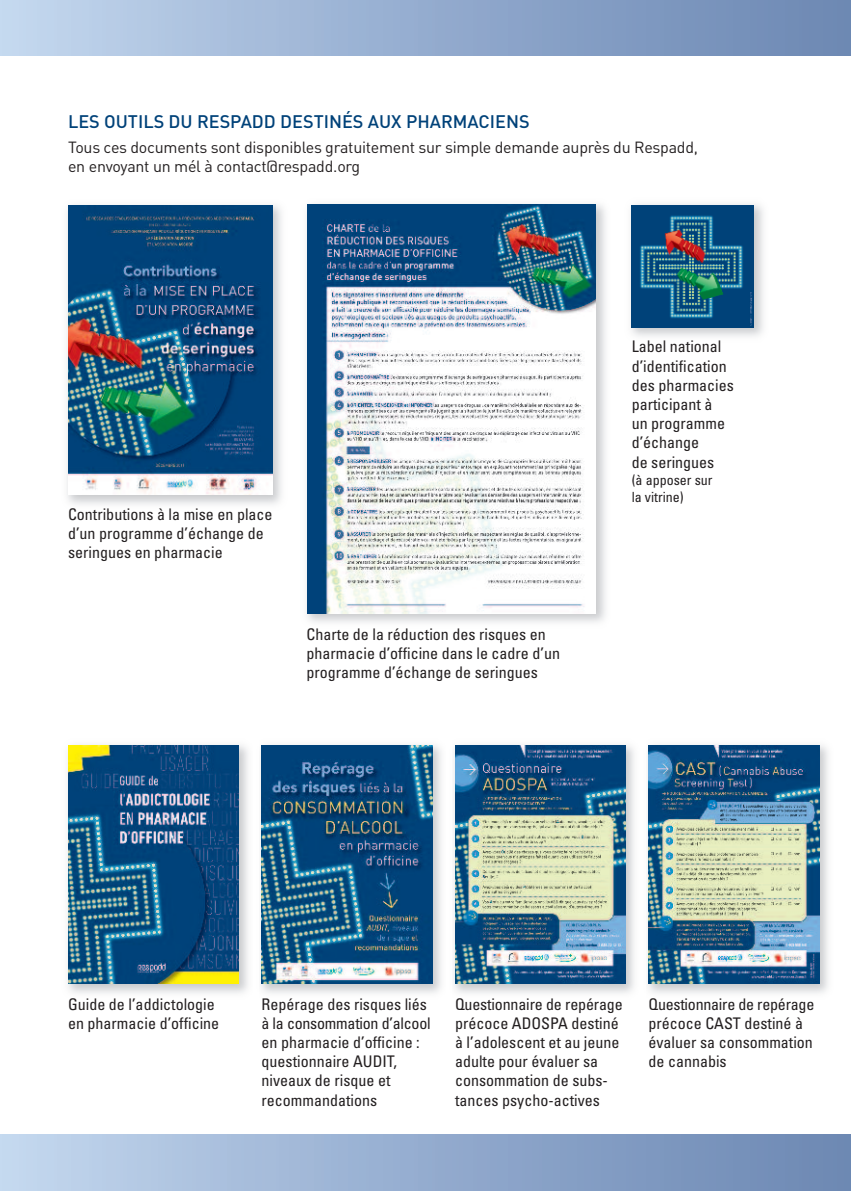
<style>
.page{position:relative;width:851px;height:1191px;background:#fff}
.page>*{position:absolute;margin:0;border:0;box-sizing:border-box;transform-origin:0 0}
.t1{font:500 18px "DIN";color:#004279}
.t2{font:condensed 16px/19.2px "Univers LT Std";color:#231f20}
.t3{font:16px/19.2px "DIN";letter-spacing:-.015em;color:#231f20}
.t4{font:condensed 14px/16.8px "Univers LT Std";color:#231f20}
</style>
<div class="page">
<div style="left:0;top:0;width:850px;height:1191px;background:linear-gradient(to right,#c3d7ee,#6c88b3)"></div>
<div style="left:0;top:57px;width:850px;height:1077px;background:#fff"></div>
<img style="left:67px;top:205px;width:215px;height:300px">
<img style="left:68px;top:205px;width:204px;height:289px">
<img style="left:67px;top:744px;width:374px;height:250px">
<img style="left:261px;top:745px;width:171px;height:238px">
<img style="left:454px;top:744px;width:374px;height:250px">
<img style="left:455px;top:745px;width:170px;height:238px">
<img style="left:648px;top:745px;width:171px;height:238px">
<img style="left:306px;top:204px;width:300px;height:419px">
<img style="left:307px;top:205px;width:289px;height:408px">
<img style="left:68px;top:745px;width:171px;height:238px">
<img style="left:630px;top:203px;width:133px;height:134px">
<img style="left:631px;top:205px;width:122px;height:122px">
<p class="t1" style="left:68px;top:111px;width:463px">LES OUTILS DU RESPADD DESTINÉS AUX PHARMACIENS</p>
<p class="t3" style="left:68px;top:138px;width:631px">Tous ces documents sont disponibles gratuitement sur simple demande auprès du Respadd, en envoyant un mél à contact@respadd.org</p>
<p class="t2" style="left:68px;top:506px;width:206px">Contributions à la mise en place d’un programme d’échange de seringues en pharmacie</p>
<p class="t2" style="left:306px;top:626px;width:255px">Charte de la réduction des risques en pharmacie d’officine dans le cadre d’un programme d’échange de seringues</p>
<p class="t2" style="left:631px;top:338px;width:104px">Label national d’identification des pharmacies participant à<br>un programme d’échange<br>de seringues</p>
<p class="t4" style="left:631px;top:473px;width:82px">(à apposer sur la vitrine)</p>
<p class="t2" style="left:68px;top:995px;width:153px">Guide de l’addictologie en pharmacie d’officine</p>
<p class="t2" style="left:261px;top:995px;width:171px">Repérage des risques liés à la consommation d’alcool en pharmacie d’officine : questionnaire AUDIT, niveaux de risque et recommandations</p>
<p class="t2" style="left:455px;top:995px;width:169px">Questionnaire de repérage précoce ADOSPA destiné à l’adolescent et au jeune adulte pour évaluer sa consommation de subs&shy;tances psycho-actives</p>
<p class="t2" style="left:648px;top:995px;width:167px">Questionnaire de repérage précoce CAST destiné à évaluer sa consommation de cannabis</p>
</div>
